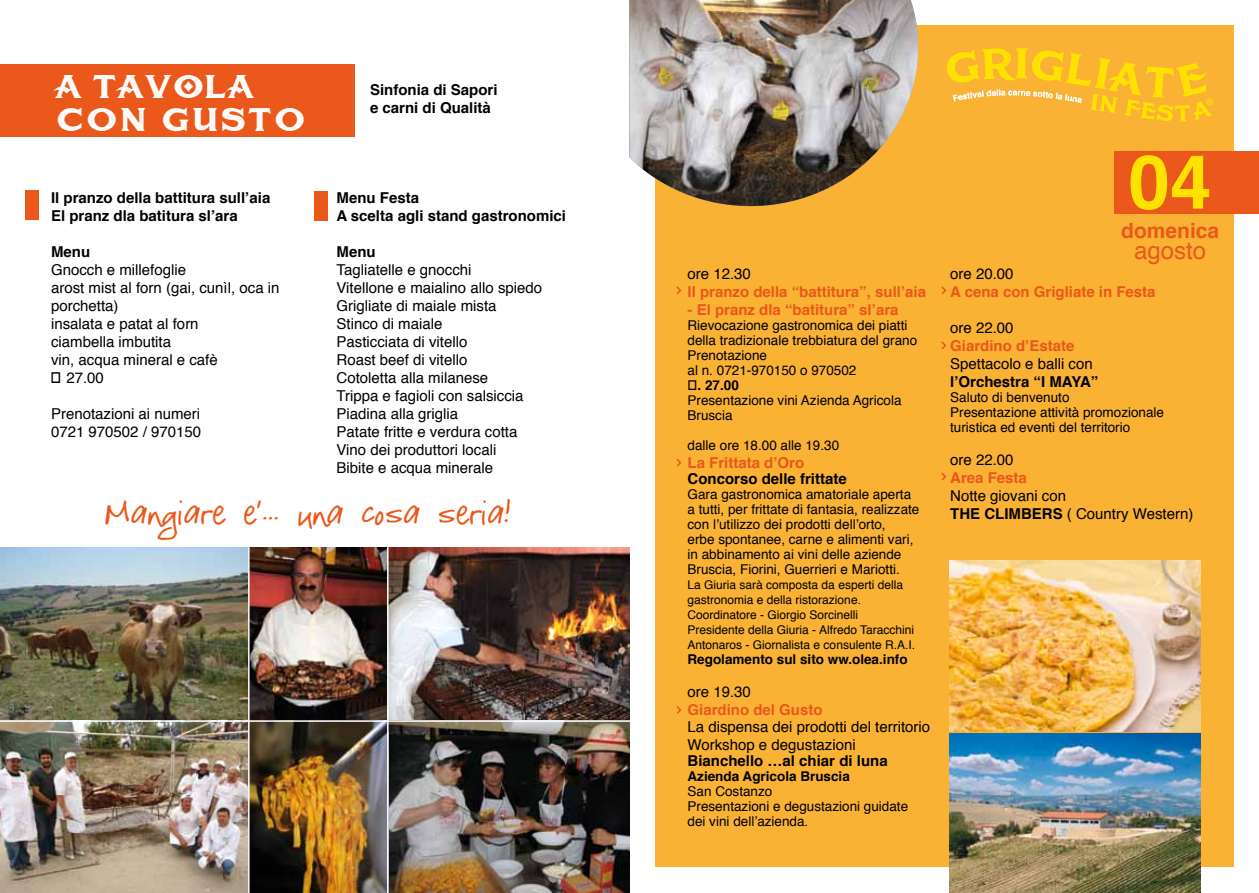
<style>
.page{position:relative;width:1259px;height:893px;background:#fff}
.page>*{position:absolute;margin:0;border:0;box-sizing:border-box;transform-origin:0 0}
.t1{font:700 75px "Helvetica";color:#ffe200}
.t2{font:38.1px/33.8px "American Brewery Rough Demo";letter-spacing:.02em;color:#fff}
.t3{font:35.85px "Celebratethe Day";color:#ea581b}
.t4{font:24px "Helvetica";color:#ea581b}
.t5{font:700 21px "Helvetica";color:#ea581b}
.t6{font:15px/18px "Helvetica";color:#000}
.t7{font:700 15px/18px "Helvetica";color:#000}
.t8{font:700 15px "Helvetica";color:#ea581b}
.t9{font:13.5px/15px "Helvetica";color:#000}
.t10{font:700 13.5px "Helvetica";color:#000}
.t11{font:12px/15px "Helvetica";color:#000}
.s1{font-weight:700}
</style>
<div class="page">
<div style="left:655px;top:26px;width:578px;height:841px;background:#f9b234"></div>
<svg style="left:946px;top:48px;width:267px;height:74px"></svg>
<div style="left:1114px;top:151px;width:145px;height:62px;background:#ea581b"></div>
<svg style="left:676px;top:286px;width:6px;height:9px"></svg>
<img style="left:629px;top:0;width:289px;height:206px">
<svg style="left:676px;top:458px;width:6px;height:9px"></svg>
<svg style="left:676px;top:706px;width:6px;height:8px"></svg>
<svg style="left:941px;top:286px;width:6px;height:9px"></svg>
<svg style="left:941px;top:341px;width:6px;height:8px"></svg>
<svg style="left:941px;top:472px;width:6px;height:9px"></svg>
<div style="left:0;top:64px;width:354px;height:73px;background:#ea581b"></div>
<div style="left:26px;top:190px;width:13px;height:30px;background:#ea581b"></div>
<div style="left:314px;top:192px;width:13px;height:29px;background:#ea581b"></div>
<img style="left:949px;top:734px;width:251px;height:159px">
<img style="left:949px;top:560px;width:251px;height:171px">
<img style="left:0;top:548px;width:629px;height:345px">
<hr style="left:248px;top:537px;width:1px;height:356px;background:#fff">
<hr style="left:387px;top:537px;width:1px;height:356px;background:#fff">
<hr style="left:0;top:720px;width:639px;height:2px;background:#fff">
<h2 class="t2" style="left:53px;top:71px;width:252px">A TAVOLA<br>CON GUSTO</h2>
<p class="t7" style="left:51px;top:189px;width:221px">Il pranzo della battitura sull’aia<br>El pranz dla batitura sl’ara</p>
<p class="t7" style="left:51px;top:243px;width:41px">Menu</p>
<p class="t6" style="left:51px;top:261px;width:230px">Gnocch e millefoglie<br>arost mist al forn (gai, cunìl, oca in porchetta)<br>insalata e patat al forn<br>ciambella imbutita<br>vin, acqua mineral e cafè<br>€ 27.00</p>
<p class="t6" style="left:51px;top:405px;width:152px">Prenotazioni ai numeri<br>0721 970502 / 970150</p>
<p class="t7" style="left:370px;top:81px;width:129px">Sinfonia di Sapori e carni di Qualità</p>
<p class="t7" style="left:336px;top:189px;width:231px">Menu Festa<br>A scelta agli stand gastronomici</p>
<p class="t7" style="left:336px;top:243px;width:41px">Menu</p>
<p class="t6" style="left:336px;top:261px;width:207px">Tagliatelle e gnocchi<br>Vitellone e maialino allo spiedo<br>Grigliate di maiale mista<br>Stinco di maiale<br>Pasticciata di vitello<br>Roast beef di vitello<br>Cotoletta alla milanese<br>Trippa e fagioli con salsiccia<br>Piadina alla griglia<br>Patate fritte e verdura cotta<br>Vino dei produttori locali<br>Bibite e acqua minerale</p>
<h3 class="t3" style="left:105px;top:494px;width:408px">Mangiare e’... una cosa seria!</h3>
<p class="t6" style="left:687px;top:265px;width:65px">ore 12.30</p>
<p class="t8" style="left:687px;top:279px;width:240px">Il pranzo della “battitura”, sull’aia</p>
<p class="t8" style="left:687px;top:297px;width:212px">- El pranz dla “batitura” sl’ara</p>
<p class="t9" style="left:687px;top:318px;width:231px">Rievocazione gastronomica dei piatti della tradizionale trebbiatura del grano<br>Prenotazione<br>al n. 0721-970150 o 970502</p>
<p class="t10" style="left:687px;top:374px;width:53px">€. 27.00</p>
<p class="t9" style="left:687px;top:393px;width:215px">Presentazione vini Azienda Agricola<br>Bruscia</p>
<p class="t9" style="left:687px;top:438px;width:153px">dalle ore 18.00 alle 19.30</p>
<p class="t8" style="left:687px;top:450px;width:118px">La Frittata d’Oro</p>
<p class="t7" style="left:687px;top:470px;width:161px">Concorso delle frittate</p>
<p class="t9" style="left:687px;top:487px;width:233px">Gara gastronomica amatoriale aperta a tutti, per frittate di fantasia, realizzate con l’utilizzo dei prodotti dell’orto,<br>erbe spontanee, carne e alimenti vari, in abbinamento ai vini delle aziende Bruscia, Fiorini, Guerrieri e Mariotti.</p>
<p class="t11" style="left:687px;top:578px;width:229px">La Giuria sarà composta da esperti della gastronomia e della ristorazione.<br>Coordinatore - Giorgio Sorcinelli Presidente della Giuria - Alfredo Taracchini Antonaros - Giornalista e consulente R.A.I.</p>
<p class="t10" style="left:687px;top:649px;width:222px">Regolamento sul sito ww.olea.info</p>
<p class="t6" style="left:687px;top:683px;width:65px">ore 19.30</p>
<p class="t8" style="left:687px;top:698px;width:137px">Giardino del Gusto</p>
<p class="t6" style="left:687px;top:718px;width:244px">La dispensa dei prodotti del territorio<br>Workshop e degustazioni</p>
<p class="t7" style="left:687px;top:752px;width:202px">Bianchello …al chiar di luna</p>
<p class="t10" style="left:687px;top:766px;width:164px">Azienda Agricola Bruscia</p>
<p class="t9" style="left:687px;top:784px;width:222px">San Costanzo<br>Presentazioni e degustazioni guidate dei vini dell’azienda.</p>
<h1 class="t1" style="left:1128px;top:122px;width:85px">04</h1>
<h3 class="t5" style="left:1121px;top:213px;width:100px">domenica</h3>
<h3 class="t4" style="left:1134px;top:232px;width:74px">agosto</h3>
<p class="t6" style="left:950px;top:265px;width:65px">ore 20.00</p>
<p class="t8" style="left:950px;top:279px;width:207px">A cena con Grigliate in Festa</p>
<p class="t6" style="left:950px;top:319px;width:65px">ore 22.00</p>
<p class="t8" style="left:950px;top:333px;width:126px">Giardino d’Estate</p>
<p class="t6" style="left:950px;top:355px;width:144px">Spettacolo e balli con</p>
<p class="t7" style="left:950px;top:373px;width:150px">l’Orchestra “I MAYA”</p>
<p class="t9" style="left:950px;top:390px;width:215px">Saluto di benvenuto<br>Presentazione attività promozionale turistica ed eventi del territorio</p>
<p class="t6" style="left:950px;top:451px;width:65px">ore 22.00</p>
<p class="t8" style="left:950px;top:465px;width:78px">Area Festa</p>
<p class="t6" style="left:950px;top:487px;width:245px">Notte giovani con<br><span class="s1">THE CLIMBERS</span> ( Country Western)</p>
</div>
